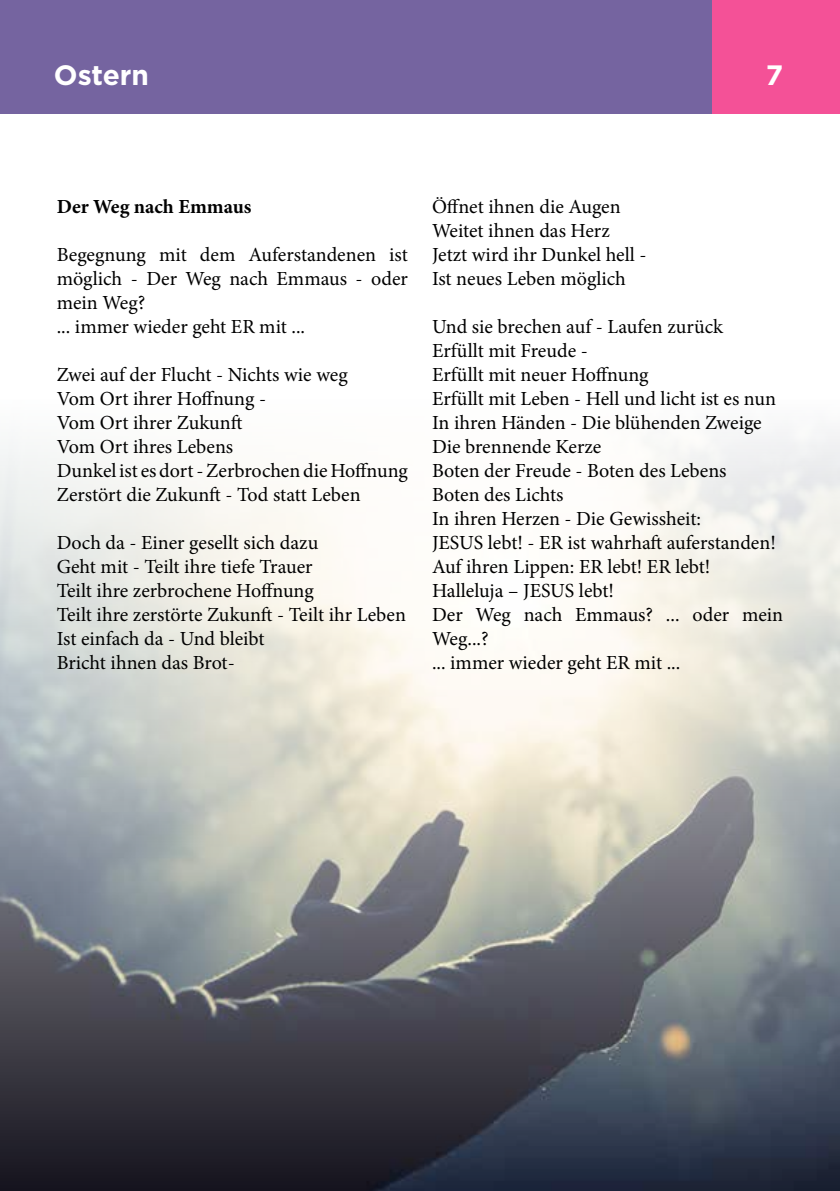
<style>
.page{position:relative;width:840px;height:1191px;background:#fff}
.page>*{position:absolute;margin:0;border:0;box-sizing:border-box;transform-origin:0 0}
.t1{font:700 28px "Gotham";color:#fff}
.t2{font:20px/24px "Minion Pro";color:#000}
.t3{font:700 20px "Minion Pro";color:#000}
</style>
<div class="page">
<img style="left:0;top:429px;width:839px;height:762px">
<div style="left:0;top:0;width:839px;height:113px;background:#7564a0"></div>
<div style="left:711px;top:0;width:128px;height:113px;background:#f45197"></div>
<h1 class="t1" style="left:54px;top:56px;width:97px">Ostern</h1>
<h1 class="t1" style="left:765px;top:56px;width:19px">7</h1>
<p class="t3" style="left:57px;top:192px;width:196px">Der Weg nach Emmaus</p>
<p class="t2" style="left:57px;top:242px;width:352px">Begegnung mit dem Auferstandenen ist möglich - Der Weg nach Emmaus - oder mein Weg?<br>... immer wieder geht ER mit ...</p>
<p class="t2" style="left:57px;top:362px;width:352px">Zwei auf der Flucht - Nichts wie weg<br>Vom Ort ihrer Hoffnung -<br>Vom Ort ihrer Zukunft<br>Vom Ort ihres Lebens<br>Dunkel ist es dort - Zerbrochen die Hoffnung<br>Zerstört die Zukunft - Tod statt Leben</p>
<p class="t2" style="left:57px;top:530px;width:350px">Doch da - Einer gesellt sich dazu<br>Geht mit - Teilt ihre tiefe Trauer<br>Teilt ihre zerbrochene Hoffnung<br>Teilt ihre zerstörte Zukunft - Teilt ihr Leben<br>Ist einfach da - Und bleibt<br>Bricht ihnen das Brot-</p>
<p class="t2" style="left:432px;top:194px;width:216px">Öffnet ihnen die Augen<br>Weitet ihnen das Herz<br>Jetzt wird ihr Dunkel hell -<br>Ist neues Leben möglich</p>
<p class="t2" style="left:432px;top:314px;width:352px">Und sie brechen auf - Laufen zurück<br>Erfüllt mit Freude -<br>Erfüllt mit neuer Hoffnung<br>Erfüllt mit Leben - Hell und licht ist es nun<br>In ihren Händen - Die blühenden Zweige<br>Die brennende Kerze<br>Boten der Freude - Boten des Lebens<br>Boten des Lichts<br>In ihren Herzen - Die Gewissheit:<br>JESUS lebt! - ER ist wahrhaft auferstanden!<br>Auf ihren Lippen: ER lebt! ER lebt!<br>Halleluja – JESUS lebt!<br>Der Weg nach Emmaus? ... oder mein<br>Weg...?<br>... immer wieder geht ER mit ...</p>
</div>
